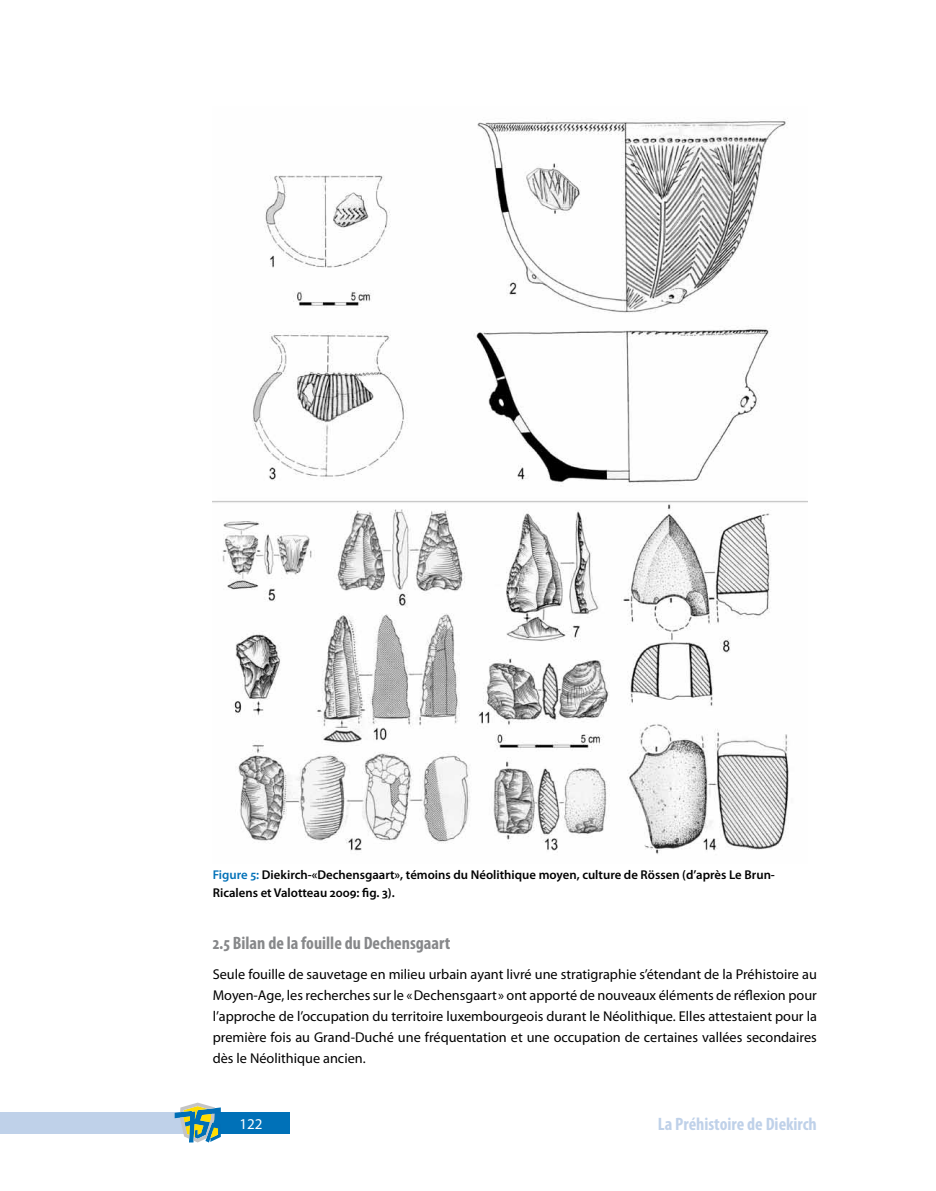
<style>
.page{position:relative;width:936px;height:1191px;background:#fff}
.page>*{position:absolute;margin:0;border:0;box-sizing:border-box;transform-origin:0 0}
.t1{font:700 condensed 18px "Myriad Pro";color:#87888a}
.t2{font:700 condensed 18px "Myriad Pro";color:#bfd1e9}
.t3{font:15px "Myriad Pro";color:#fff}
.t4{font:14.25px/21px "Myriad Pro";color:#000;text-align:justify}
.t5{font:600 12.75px/18px "Myriad Pro";color:#000}
.s1{color:#0071b8}
</style>
<div class="page">
<div style="left:213px;top:1112px;width:76px;height:21px;background:#0071b8"></div>
<div style="left:0;top:1112px;width:213px;height:21px;background:#bfd1e9"></div>
<svg style="left:175px;top:1102px;width:46px;height:40px"></svg>
<img style="left:213px;top:118px;width:594px;height:736px">
<p class="t5" style="left:213px;top:865px;width:563px"><span class="s1">Figure 5:</span> Diekirch-«Dechensgaart», témoins du Néolithique moyen, culture de Rössen (d’après Le Brun-<br>Ricalens et Valotteau 2009: fig. 3).</p>
<p class="t1" style="left:213px;top:932px;width:239px">2.5 Bilan de la fouille du Dechensgaart</p>
<p class="t4" style="left:213px;top:963px;width:605px">Seule fouille de sauvetage en milieu urbain ayant livré une stratigraphie s’étendant de la Préhistoire au Moyen-Age, les recherches sur le «Dechensgaart» ont apporté de nouveaux éléments de réflexion pour l’approche de l’occupation du territoire luxembourgeois durant le Néolithique. Elles attestaient pour la première fois au Grand-Duché une fréquentation et une occupation de certaines vallées secondaires dès le Néolithique ancien.</p>
<p class="t3" style="left:239px;top:1114px;width:25px">122</p>
<p class="t2" style="left:657px;top:1112px;width:160px">La Préhistoire de Diekirch</p>
</div>
